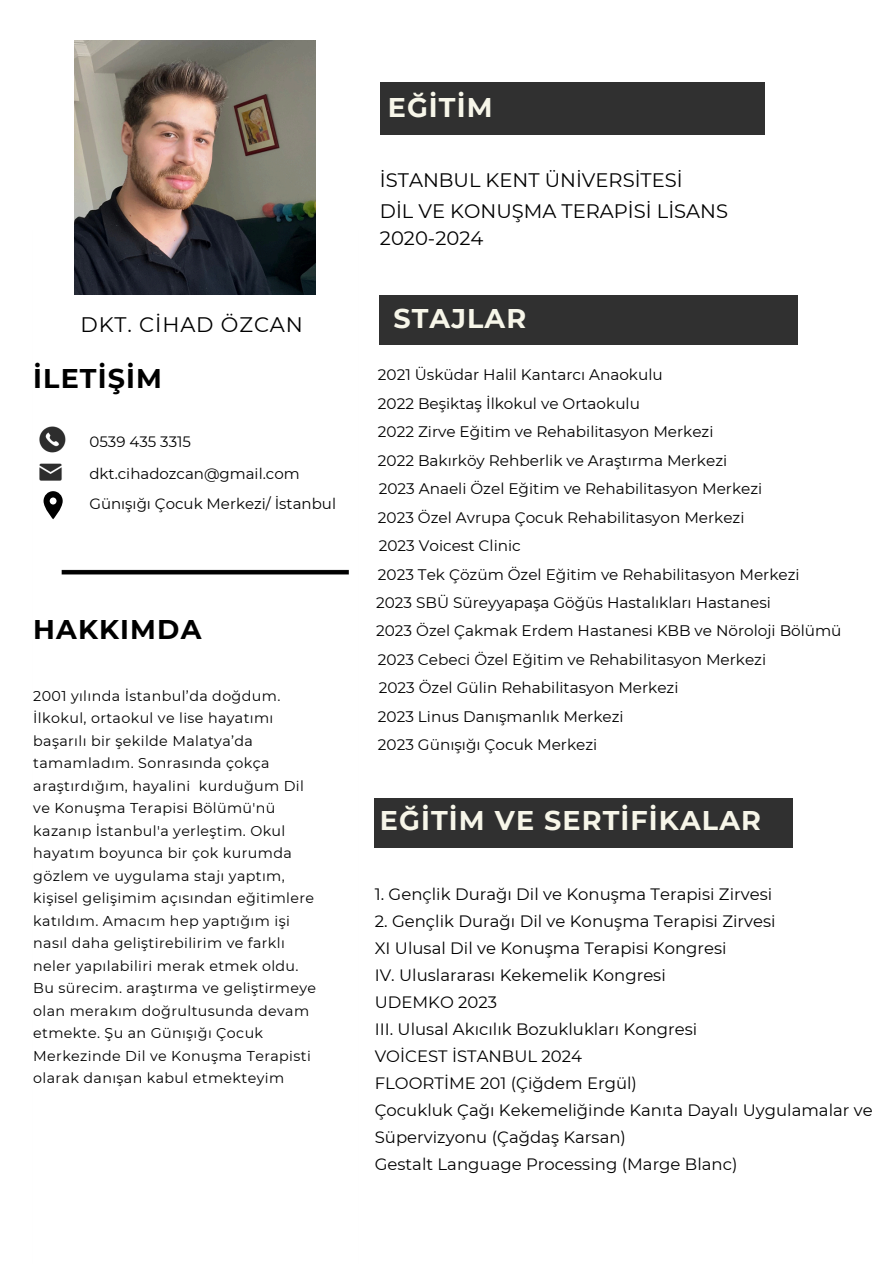
<style>
.page{position:relative;width:894px;height:1264px;background:#fff}
.page>*{position:absolute;margin:0;border:0;box-sizing:border-box;transform-origin:0 0}
.t1{font:700 27px "Montserrat";letter-spacing:.04em;color:#f7f6e9}
.t2{font:700 27px "Montserrat";letter-spacing:.04em;color:#000}
.t3{font:21px "Montserrat";letter-spacing:.04em;color:#000}
.t4{font:19.5px/31.5px "Montserrat";color:#000}
.t5{font:16.5px/27px "Montserrat";color:#000}
.t6{font:15.3px "Montserrat";color:#000}
.t7{font:15px "Montserrat";color:#000}
.t8{font:14.25px/22.5px "Montserrat";letter-spacing:.025em;color:#000}
</style>
<div class="page">
<img style="left:39px;top:224px;width:310px;height:351px">
<div style="left:380px;top:295px;width:417px;height:49px;background:#303030"></div>
<div style="left:380px;top:82px;width:384px;height:52px;background:#303030"></div>
<svg style="left:44px;top:491px;width:19px;height:28px"></svg>
<div style="left:374px;top:797px;width:418px;height:50px;background:#303030"></div>
<img style="left:74px;top:40px;width:241px;height:254px">
<h3 class="t1" style="left:387px;top:91px;width:106px">EĞİTİM</h3>
<h1 class="t4" style="left:380px;top:164px;width:349px">İSTANBUL KENT ÜNİVERSİTESİ<br>DİL VE KONUŞMA TERAPİSİ LİSANS</h1>
<h1 class="t4" style="left:380px;top:222px;width:105px">2020-2024</h1>
<h3 class="t3" style="left:80px;top:312px;width:224px">DKT. CİHAD ÖZCAN</h3>
<h3 class="t1" style="left:393px;top:302px;width:134px">STAJLAR</h3>
<p class="t2" style="left:33px;top:362px;width:130px">İLETİŞİM</p>
<h3 class="t7" style="left:89px;top:432px;width:103px">0539 435 3315</h3>
<h3 class="t7" style="left:89px;top:464px;width:212px">dkt.ci hadozcan@gmai l.com</h3>
<h3 class="t7" style="left:89px;top:495px;width:248px">Günışığı Çocuk Merkezi/ İstanbul</h3>
<h1 class="t2" style="left:33px;top:612px;width:170px">HAKKIMDA</h1>
<p class="t8" style="left:33px;top:684px;width:284px">2001 yılında İstanbul’da doğdum.<br>İlkokul, ortaokul ve lise hayatımı başarılı bi r şeki lde Malatya’da tamamladım. Sonrasında çokça araştırdığım, hayalini kurduğum Dil ve Konuşma Terapisi Bölümü'nü kazanıp İstanbul'a yerleşti m. Okul hayatım boyunca bi r çok kurumda gözlem ve uygulama stajı yaptım, kişisel gelişi mi m açısından eğiti mlere katıldım. Amacım hep yaptığım işi nasıl daha gelişti rebi li ri m ve farklı neler yapılabi li ri merak etmek oldu.<br>Bu süreci m. araştırma ve gelişti rmeye olan merakım doğrultusunda devam etmekte. Şu an Günışığı Çocuk Merkezi nde Di l ve Konuşma Terapisti olarak danışan kabul etmekteyi m</p>
<p class="t6" style="left:378px;top:365px;width:286px">2021 Üsküdar Hali l Kantarcı Anaokulu</p>
<h1 class="t6" style="left:378px;top:394px;width:263px">2022 Beşi ktaş İlkokul ve Ortaokulu</h1>
<h2 class="t6" style="left:378px;top:422px;width:334px">2022 Zi rve Eğiti m ve Rehabi litasyon Merkezi</h2>
<h3 class="t6" style="left:378px;top:451px;width:348px">2022 Bakırköy Rehberli k ve Araştırma Merkezi</h3>
<h3 class="t6" style="left:379px;top:479px;width:382px">2023 Anaeli Özel Eğiti m ve Rehabi litasyon Merkezi</h3>
<h3 class="t6" style="left:378px;top:508px;width:365px">2023 Özel Avrupa Çocuk Rehabi litasyon Merkezi</h3>
<h3 class="t6" style="left:379px;top:536px;width:143px">2023 Voicest Cli nic</h3>
<h3 class="t6" style="left:378px;top:564px;width:420px">2023 Tek Çözüm Özel Eğiti m ve Rehabi litasyon Merkezi</h3>
<h3 class="t6" style="left:376px;top:593px;width:393px">2023 SBÜ Süreyyapaşa Göğüs Hastalıkları Hastanesi</h3>
<h3 class="t6" style="left:376px;top:621px;width:467px">2023 Özel Çakmak Erdem Hastanesi KBB ve Nöroloji Bölümü</h3>
<h3 class="t6" style="left:378px;top:650px;width:387px">2023 Cebeci Özel Eğiti m ve Rehabi litasyon Merkezi</h3>
<h3 class="t6" style="left:379px;top:678px;width:298px">2023 Özel Güli n Rehabi litasyon Merkezi</h3>
<h3 class="t6" style="left:378px;top:707px;width:244px">2023 Li nus Danışmanlık Merkezi</h3>
<h3 class="t6" style="left:378px;top:735px;width:218px">2023 Günışığı Çocuk Merkezi</h3>
<h1 class="t1" style="left:380px;top:803px;width:382px">EĞİTİM VE SERTİFİKALAR</h1>
<h1 class="t5" style="left:374px;top:880px;width:396px">1. Gençli k Durağı Di l ve Konuşma Terapisi Zi rvesi</h1>
<h1 class="t5" style="left:374px;top:907px;width:499px">2. Gençli k Durağı Di l ve Konuşma Terapisi Zi rvesi<br>XI Ulusal Di l ve Konuşma Terapisi Kongresi<br>IV. Uluslararası Kekemeli k Kongresi<br>UDEMKO 2023<br>III. Ulusal Akıcılık Bozuklukları Kongresi<br>VOİCEST İSTANBUL 2024<br>FLOORTİME 201 (Çiğdem Ergül)<br>Çocukluk Çağı Kekemeliği nde Kanıta Dayalı Uygulamalar ve Süpervizyonu (Çağdaş Karsan)<br>Gestalt Language Processi ng (Marge Blanc)</h1>
</div>
